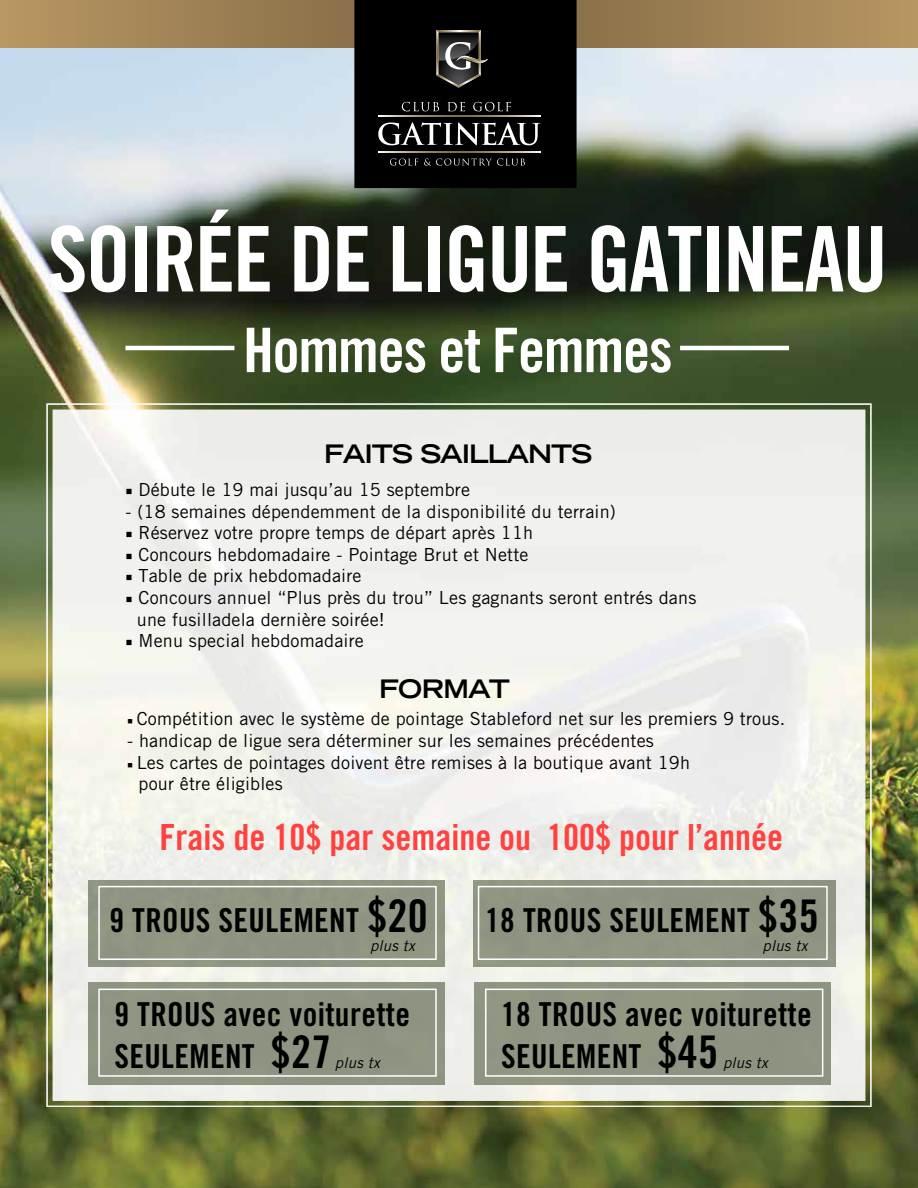
<style>
.page{position:relative;width:918px;height:1188px;background:#fff}
.page>*{position:absolute;margin:0;border:0;box-sizing:border-box;transform-origin:0 0}
.t1{font:90.6px "Trade Gothic LT Std Bd Cn 20";letter-spacing:-.025em;color:#fff}
.t2{font:61.5px "Trade Gothic LT Std Bd Cn 20";letter-spacing:-.025em;color:#fff}
.t3{font:36px "Trade Gothic LT Std Bd Cn 20";color:#ff413f}
.t4{font:33px/42px "Trade Gothic LT Std Bd Cn 20";letter-spacing:.01em;color:#000}
.t5{font:700 expanded 25.5px "Trade Gothic LT Std";letter-spacing:-.045em;color:#000}
.t6{font:18px/21.6px "Trade Gothic LT Std";letter-spacing:.01em;color:#000}
.t7{font:italic 15px "Trade Gothic LT Std";letter-spacing:.01em;color:#000}
.s1{font-family:"Minion Pro"}
.s2{font-family:"Minion Pro";font-size:15px}
.s3{font-size:45px}
</style>
<div class="page">
<img style="left:0;top:47px;width:918px;height:1141px">
<img style="left:47px;top:404px;width:825px;height:703px">
<img style="left:53px;top:410px;width:812px;height:691px">
<svg style="left:0;top:0;width:918px;height:47px;background:#a18356"></svg>
<hr style="left:125px;top:346px;width:109px;height:4px;background:#fff">
<hr style="left:680px;top:346px;width:109px;height:4px;background:#fff">
<svg style="left:354px;top:0;width:223px;height:188px;background:#111010"></svg>
<div style="left:88px;top:880px;width:357px;height:87px;background:#8e9682"></div>
<div style="left:98px;top:886px;width:339px;height:74px;border:2px solid #fff"></div>
<div style="left:473px;top:880px;width:363px;height:87px;background:#8e9582"></div>
<div style="left:478px;top:886px;width:350px;height:74px;border:2px solid #fff"></div>
<div style="left:88px;top:982px;width:357px;height:103px;background:#8d9582"></div>
<div style="left:98px;top:989px;width:339px;height:88px;border:2px solid #fff"></div>
<div style="left:474px;top:982px;width:357px;height:103px;background:#8e9682"></div>
<div style="left:485px;top:989px;width:338px;height:88px;border:2px solid #fff"></div>
<h1 class="t1" style="left:48px;top:204px;width:842px">SOIRÉE DE LIGUE GATINEAU</h1>
<h2 class="t2" style="left:243px;top:313px;width:431px">Hommes et Femmes</h2>
<h3 class="t5" style="left:324px;top:437px;width:270px">FAITS SAILLANTS</h3>
<p class="t6" style="left:126px;top:479px;width:346px"><span class="s1">■</span> Débute le 19 mai jusqu’au 15 septembre</p>
<p class="t6" style="left:126px;top:500px;width:492px">- (18 semaines dépendemment de la disponibilité du terrain)</p>
<p class="t6" style="left:126px;top:522px;width:409px"><span class="s1">■</span> Réservez votre propre temps de départ après 11h</p>
<p class="t6" style="left:126px;top:543px;width:405px"><span class="s1">■</span> Concours hebdomadaire - Pointage Brut et Nette</p>
<p class="t6" style="left:126px;top:565px;width:238px"><span class="s1">■</span> Table de prix hebdomadaire</p>
<p class="t6" style="left:137px;top:587px;width:561px;text-indent:-11px"><span class="s1">■</span> Concours annuel “Plus près du trou” Les gagnants seront entrés dans une fusilladela dernière soirée!</p>
<p class="t6" style="left:126px;top:630px;width:240px"><span class="s1">■</span> Menu special hebdomadaire</p>
<h3 class="t5" style="left:379px;top:672px;width:132px">FORMAT</h3>
<p class="t6" style="left:127px;top:708px;width:660px"><span class="s2">■</span> Compétition avec le système de pointage Stableford net sur les premiers 9 trous.</p>
<p class="t6" style="left:127px;top:730px;width:528px">- handicap de ligue sera déterminer sur les semaines précédentes</p>
<p class="t6" style="left:139px;top:751px;width:553px;text-indent:-11px"><span class="s2">■</span> Les cartes de pointages doivent être remises à la boutique avant 19h pour être éligibles</p>
<h3 class="t3" style="left:160px;top:816px;width:625px">Frais de 10$ par semaine ou 100$ pour l’année</h3>
<h3 class="t4" style="left:109px;top:899px;width:320px">9 TROUS SEULEMENT <span class="s3">$20</span></h3>
<p class="t7" style="left:370px;top:936px;width:46px">plus tx</p>
<h3 class="t4" style="left:485px;top:899px;width:335px">18 TROUS SEULEMENT <span class="s3">$35</span></h3>
<p class="t7" style="left:763px;top:936px;width:46px">plus tx</p>
<h3 class="t4" style="left:114px;top:993px;width:297px">9 TROUS avec voiturette<br>SEULEMENT <span class="s3">$27</span></h3>
<h3 class="t4" style="left:501px;top:993px;width:312px">18 TROUS avec voiturette</h3>
<h3 class="t4" style="left:501px;top:1035px;width:219px">SEULEMENT <span class="s3">$45</span></h3>
<p class="t7" style="left:335px;top:1053px;width:46px">plus tx</p>
<p class="t7" style="left:723px;top:1053px;width:46px">plus tx</p>
</div>
